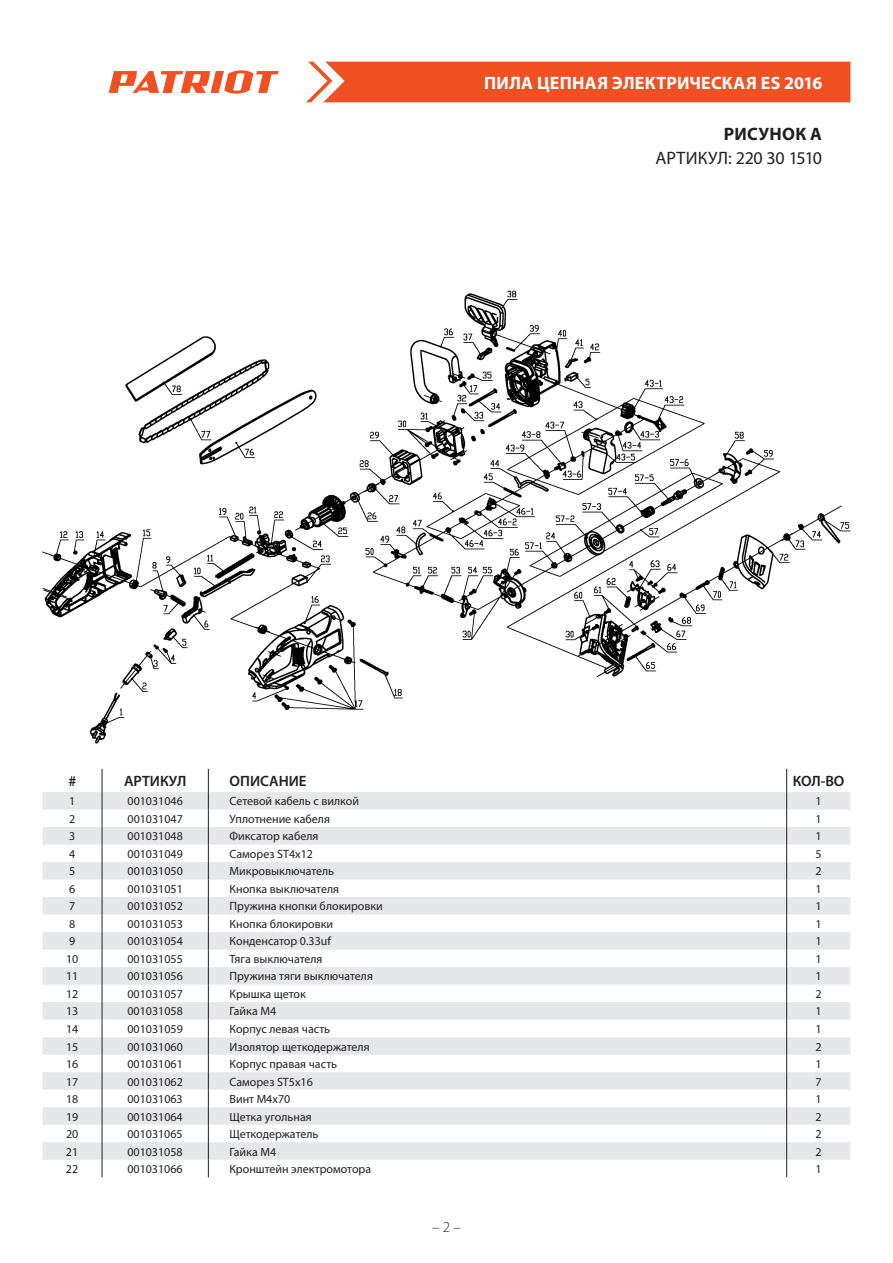
<style>
.page{position:relative;width:893px;height:1263px;background:#fff}
.page>*{position:absolute;margin:0;border:0;box-sizing:border-box;transform-origin:0 0}
.t1{font:700 18px "Myriad Pro";letter-spacing:.015em;color:#fff}
.t2{font:18px "Myriad Pro";letter-spacing:-.01em;color:#231f20}
.t3{font:700 18px "Myriad Pro";letter-spacing:.015em;color:#231f20}
.t4{font:600 15px "Myriad Pro";color:#231f20}
.t5{font:300 15px "Myriad Pro";color:#231f20}
.t6{font:12px "Myriad Pro";color:#231f20}
</style>
<div class="page">
<div style="left:306px;top:62px;width:544px;height:40px;background:#f15122"></div>
<svg style="left:109px;top:70px;width:170px;height:24px"></svg>
<svg style="left:43px;top:792px;width:807px;height:368px;fill:#eaebec"></svg>
<svg style="left:102px;top:769px;width:1px;height:408px"></svg>
<svg style="left:208px;top:769px;width:1px;height:408px"></svg>
<svg style="left:786px;top:769px;width:1px;height:408px"></svg>
<img style="left:43px;top:290px;width:807px;height:454px">
<h1 class="t1" style="left:484px;top:71px;width:340px">ПИЛА ЦЕПНАЯ ЭЛЕКТРИЧЕСКАЯ ES 2016</h1>
<h1 class="t3" style="left:724px;top:123px;width:100px">РИСУНОК A</h1>
<h1 class="t2" style="left:655px;top:147px;width:168px">АРТИКУЛ: 220 30 1510</h1>
<p class="t4" style="left:68px;top:771px;width:9px">#</p>
<p class="t4" style="left:124px;top:771px;width:64px">АРТИКУЛ</p>
<p class="t4" style="left:230px;top:771px;width:78px">ОПИСАНИЕ</p>
<p class="t4" style="left:793px;top:771px;width:53px">КОЛ-ВО</p>
<p class="t6" style="left:69px;top:794px;width:8px">1</p>
<p class="t6" style="left:128px;top:794px;width:57px">001031046</p>
<p class="t6" style="left:230px;top:794px;width:131px">Сетевой кабель с вилкой</p>
<p class="t6" style="left:815px;top:794px;width:8px">1</p>
<p class="t6" style="left:69px;top:811px;width:8px">2</p>
<p class="t6" style="left:128px;top:811px;width:57px">001031047</p>
<p class="t6" style="left:230px;top:811px;width:102px">Уплотнение кабеля</p>
<p class="t6" style="left:815px;top:811px;width:8px">1</p>
<p class="t6" style="left:69px;top:829px;width:8px">3</p>
<p class="t6" style="left:128px;top:829px;width:57px">001031048</p>
<p class="t6" style="left:230px;top:829px;width:90px">Фиксатор кабеля</p>
<p class="t6" style="left:815px;top:829px;width:8px">1</p>
<p class="t6" style="left:69px;top:846px;width:8px">4</p>
<p class="t6" style="left:128px;top:846px;width:57px">001031049</p>
<p class="t6" style="left:230px;top:846px;width:85px">Саморез ST4х12</p>
<p class="t6" style="left:815px;top:846px;width:8px">5</p>
<p class="t6" style="left:69px;top:864px;width:8px">5</p>
<p class="t6" style="left:128px;top:864px;width:57px">001031050</p>
<p class="t6" style="left:230px;top:864px;width:106px">Микровыключатель</p>
<p class="t6" style="left:815px;top:864px;width:8px">2</p>
<p class="t6" style="left:69px;top:881px;width:8px">6</p>
<p class="t6" style="left:128px;top:881px;width:57px">001031051</p>
<p class="t6" style="left:230px;top:881px;width:111px">Кнопка выключателя</p>
<p class="t6" style="left:815px;top:881px;width:8px">1</p>
<p class="t6" style="left:69px;top:899px;width:8px">7</p>
<p class="t6" style="left:128px;top:899px;width:57px">001031052</p>
<p class="t6" style="left:230px;top:899px;width:155px">Пружина кнопки блокировки</p>
<p class="t6" style="left:815px;top:899px;width:8px">1</p>
<p class="t6" style="left:69px;top:916px;width:8px">8</p>
<p class="t6" style="left:128px;top:916px;width:57px">001031053</p>
<p class="t6" style="left:230px;top:916px;width:105px">Кнопка блокировки</p>
<p class="t6" style="left:815px;top:916px;width:8px">1</p>
<p class="t6" style="left:69px;top:934px;width:8px">9</p>
<p class="t6" style="left:128px;top:934px;width:57px">001031054</p>
<p class="t6" style="left:230px;top:934px;width:103px">Конденсатор 0.33uf</p>
<p class="t6" style="left:815px;top:934px;width:8px">1</p>
<p class="t6" style="left:66px;top:951px;width:14px">10</p>
<p class="t6" style="left:127px;top:951px;width:57px">001031055</p>
<p class="t6" style="left:230px;top:951px;width:94px">Тяга выключателя</p>
<p class="t6" style="left:815px;top:951px;width:8px">1</p>
<p class="t6" style="left:66px;top:969px;width:14px">11</p>
<p class="t6" style="left:127px;top:969px;width:57px">001031056</p>
<p class="t6" style="left:230px;top:969px;width:145px">Пружина тяги выключателя</p>
<p class="t6" style="left:815px;top:969px;width:8px">1</p>
<p class="t6" style="left:66px;top:986px;width:14px">12</p>
<p class="t6" style="left:127px;top:986px;width:57px">001031057</p>
<p class="t6" style="left:230px;top:986px;width:78px">Крышка щеток</p>
<p class="t6" style="left:815px;top:986px;width:8px">2</p>
<p class="t6" style="left:66px;top:1004px;width:14px">13</p>
<p class="t6" style="left:127px;top:1004px;width:57px">001031058</p>
<p class="t6" style="left:230px;top:1004px;width:48px">Гайка М4</p>
<p class="t6" style="left:815px;top:1004px;width:8px">1</p>
<p class="t6" style="left:66px;top:1021px;width:14px">14</p>
<p class="t6" style="left:127px;top:1021px;width:57px">001031059</p>
<p class="t6" style="left:230px;top:1021px;width:102px">Корпус левая часть</p>
<p class="t6" style="left:815px;top:1021px;width:8px">1</p>
<p class="t6" style="left:66px;top:1039px;width:14px">15</p>
<p class="t6" style="left:127px;top:1039px;width:57px">001031060</p>
<p class="t6" style="left:230px;top:1039px;width:142px">Изолятор щеткодержателя</p>
<p class="t6" style="left:815px;top:1039px;width:8px">2</p>
<p class="t6" style="left:66px;top:1056px;width:14px">16</p>
<p class="t6" style="left:127px;top:1056px;width:57px">001031061</p>
<p class="t6" style="left:230px;top:1056px;width:109px">Корпус правая часть</p>
<p class="t6" style="left:815px;top:1056px;width:8px">1</p>
<p class="t6" style="left:66px;top:1074px;width:14px">17</p>
<p class="t6" style="left:127px;top:1074px;width:57px">001031062</p>
<p class="t6" style="left:230px;top:1074px;width:85px">Саморез ST5х16</p>
<p class="t6" style="left:815px;top:1074px;width:8px">7</p>
<p class="t6" style="left:66px;top:1091px;width:14px">18</p>
<p class="t6" style="left:127px;top:1091px;width:57px">001031063</p>
<p class="t6" style="left:230px;top:1091px;width:62px">Винт М4х70</p>
<p class="t6" style="left:815px;top:1091px;width:8px">1</p>
<p class="t6" style="left:66px;top:1109px;width:14px">19</p>
<p class="t6" style="left:127px;top:1109px;width:57px">001031064</p>
<p class="t6" style="left:229px;top:1109px;width:84px">Щетка угольная</p>
<p class="t6" style="left:815px;top:1109px;width:8px">2</p>
<p class="t6" style="left:66px;top:1126px;width:14px">20</p>
<p class="t6" style="left:127px;top:1126px;width:57px">001031065</p>
<p class="t6" style="left:229px;top:1126px;width:90px">Щеткодержатель</p>
<p class="t6" style="left:815px;top:1126px;width:8px">2</p>
<p class="t6" style="left:66px;top:1144px;width:14px">21</p>
<p class="t6" style="left:127px;top:1144px;width:57px">001031058</p>
<p class="t6" style="left:229px;top:1144px;width:48px">Гайка М4</p>
<p class="t6" style="left:815px;top:1144px;width:8px">2</p>
<p class="t6" style="left:66px;top:1162px;width:14px">22</p>
<p class="t6" style="left:127px;top:1162px;width:57px">001031066</p>
<p class="t6" style="left:229px;top:1162px;width:143px">Кронштейн электромотора</p>
<p class="t6" style="left:815px;top:1162px;width:8px">1</p>
<p class="t5" style="left:432px;top:1218px;width:30px">– 2 –</p>
</div>
